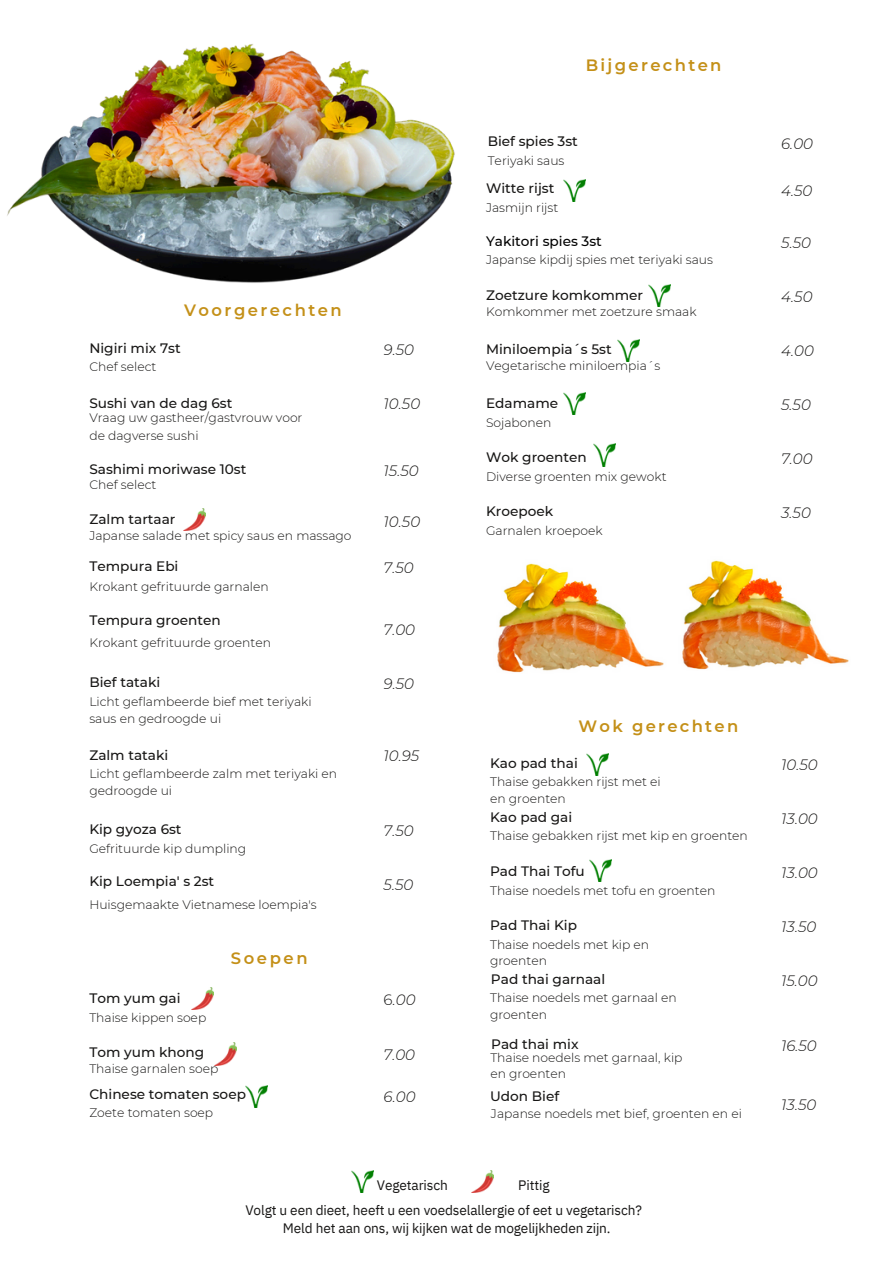
<style>
.page{position:relative;width:894px;height:1264px;background:#fff}
.page>*{position:absolute;margin:0;border:0;box-sizing:border-box;transform-origin:0 0}
.t1{font:600 16.35px "Montserrat";letter-spacing:.145em;color:#c49018}
.t2{font:italic 300 15px "Montserrat";letter-spacing:.005em;color:#171615}
.t3{font:500 13.65px "Montserrat";color:#171615}
.t4{font:13.65px "IBM Plex Sans";letter-spacing:-.01em;color:#171615}
.t5{font:500 13.65px "Montserrat";color:#000}
.t6{font:300 12.3px/16.4px "Montserrat";color:#171615}
.s1{font-style:normal}
</style>
<div class="page">
<img style="left:563px;top:179px;width:22px;height:22px">
<img style="left:648px;top:284px;width:22px;height:22px">
<img style="left:617px;top:339px;width:22px;height:22px">
<img style="left:563px;top:392px;width:22px;height:22px">
<img style="left:593px;top:444px;width:22px;height:22px">
<img style="left:586px;top:753px;width:22px;height:22px">
<img style="left:192px;top:987px;width:22px;height:22px">
<img style="left:215px;top:1042px;width:22px;height:23px">
<img style="left:183px;top:509px;width:22px;height:22px">
<img style="left:497px;top:563px;width:167px;height:110px">
<img style="left:682px;top:560px;width:167px;height:110px">
<img style="left:7px;top:44px;width:448px;height:239px">
<img style="left:245px;top:1085px;width:22px;height:22px">
<img style="left:589px;top:859px;width:22px;height:22px">
<img style="left:472px;top:1170px;width:21px;height:22px">
<img style="left:351px;top:1170px;width:22px;height:22px">
<h2 class="t1" style="left:585px;top:55px;width:137px">Bijgerechten</h2>
<h2 class="t3" style="left:487px;top:133px;width:92px">Bief spies 3st</h2>
<h2 class="t2" style="left:781px;top:134px;width:33px">6.00</h2>
<h2 class="t6" style="left:487px;top:152px;width:78px">Teriyaki saus</h2>
<h2 class="t1" style="left:184px;top:300px;width:159px">Voorgerechten</h2>
<p class="t3" style="left:89px;top:339px;width:93px">Nigiri mix 7st</p>
<p class="t6" style="left:89px;top:358px;width:69px">Chef select</p>
<p class="t3" style="left:89px;top:395px;width:144px">Sushi van de dag 6st</p>
<p class="t6" style="left:89px;top:409px;width:214px">Vraag uw gastheer/gastvrouw voor</p>
<p class="t6" style="left:89px;top:427px;width:111px">de dagverse sushi</p>
<p class="t3" style="left:89px;top:460px;width:158px">Sashimi moriwase 10st</p>
<h2 class="t6" style="left:89px;top:476px;width:69px">Chef select</h2>
<h3 class="t3" style="left:89px;top:511px;width:88px">Zalm tartaar</h3>
<h3 class="t6" style="left:89px;top:528px;width:263px">Japanse salade met spicy saus en massago</h3>
<h3 class="t3" style="left:89px;top:558px;width:91px">Tempura Ebi</h3>
<h3 class="t6" style="left:89px;top:579px;width:181px">Krokant gefrituurde garnalen</h3>
<p class="t3" style="left:89px;top:612px;width:133px">Tempura groenten</p>
<p class="t6" style="left:89px;top:634px;width:183px">Krokant gefrituurde groenten</p>
<h2 class="t3" style="left:89px;top:673px;width:72px">Bief tataki</h2>
<h2 class="t6" style="left:89px;top:692px;width:224px;line-height:17.4px">Licht geflambeerde bief met teriyaki saus en gedroogde ui</h2>
<h2 class="t3" style="left:89px;top:747px;width:80px">Zalm tataki</h2>
<p class="t6" style="left:89px;top:764px;width:249px;line-height:17.4px">Licht geflambeerde zalm met teriyaki en gedroogde ui</p>
<p class="t3" style="left:89px;top:820px;width:94px">Kip gyoza 6st</p>
<h2 class="t6" style="left:89px;top:840px;width:158px">Gefrituurde kip dumpling</h2>
<h2 class="t3" style="left:89px;top:873px;width:126px">Kip Loempia' s 2st</h2>
<h3 class="t6" style="left:89px;top:896px;width:229px">Huisgemaakte Vietnamese loempia's</h3>
<h2 class="t3" style="left:89px;top:989px;width:93px">Tom yum gai</h2>
<h3 class="t6" style="left:89px;top:1009px;width:118px">Thaise kippen soep</h3>
<p class="t6" style="left:89px;top:1060px;width:130px">Thaise garnalen soep</p>
<p class="t3" style="left:89px;top:1044px;width:116px">Tom yum khong</p>
<p class="t1" style="left:231px;top:948px;width:78px">Soepen</p>
<p class="t3" style="left:89px;top:1086px;width:158px">Chinese tomaten soep</p>
<h1 class="t6" style="left:89px;top:1104px;width:125px">Zoete tomaten soep</h1>
<h3 class="t2" style="left:383px;top:340px;width:32px">9.50</h3>
<p class="t2" style="left:383px;top:394px;width:38px">10.50</p>
<h2 class="t2" style="left:383px;top:461px;width:37px">15.50</h2>
<h3 class="t2" style="left:383px;top:512px;width:38px">10.50</h3>
<p class="t2" style="left:383px;top:558px;width:32px">7.50</p>
<p class="t2" style="left:383px;top:620px;width:33px">7.00</p>
<p class="t2" style="left:383px;top:674px;width:32px">9.50</p>
<h3 class="t2" style="left:383px;top:746px;width:37px">10.95</h3>
<h2 class="t2" style="left:383px;top:821px;width:31px">7.50</h2>
<p class="t2" style="left:383px;top:875px;width:31px">5.50</p>
<h3 class="t2" style="left:383px;top:990px;width:34px"><span class="s1">6</span>.00</h3>
<h2 class="t2" style="left:383px;top:1044px;width:33px">7.00</h2>
<p class="t2" style="left:383px;top:1087px;width:34px">6.00</p>
<h2 class="t3" style="left:486px;top:180px;width:70px">Witte rijst</h2>
<h3 class="t6" style="left:486px;top:199px;width:74px">Jasmijn rijst</h3>
<h3 class="t5" style="left:486px;top:232px;width:117px">Yakitori spies 3st</h3>
<h3 class="t6" style="left:486px;top:252px;width:228px">Japanse kipdij spies met teriyaki saus</h3>
<p class="t3" style="left:486px;top:286px;width:158px">Zoetzure komkommer</p>
<p class="t6" style="left:486px;top:303px;width:212px">Komkommer met zoetzure smaak</p>
<p class="t3" style="left:486px;top:340px;width:127px">Miniloempia´s 5st</p>
<p class="t6" style="left:486px;top:357px;width:175px">Vegetarische miniloempia´s</p>
<h3 class="t3" style="left:486px;top:394px;width:73px">Edamame</h3>
<p class="t6" style="left:486px;top:414px;width:67px">Sojabonen</p>
<p class="t3" style="left:486px;top:449px;width:102px">Wok groenten</p>
<p class="t6" style="left:486px;top:468px;width:182px">Diverse groenten mix gewokt</p>
<h2 class="t3" style="left:486px;top:503px;width:69px">Kroepoek</h2>
<p class="t6" style="left:486px;top:522px;width:118px">Garnalen kroepoek</p>
<h2 class="t2" style="left:781px;top:181px;width:33px">4.50</h2>
<h1 class="t2" style="left:781px;top:233px;width:31px">5.50</h1>
<h3 class="t2" style="left:781px;top:287px;width:33px">4.50</h3>
<h3 class="t2" style="left:781px;top:341px;width:34px">4.00</h3>
<h2 class="t2" style="left:781px;top:395px;width:31px">5.50</h2>
<h3 class="t2" style="left:781px;top:449px;width:33px">7.00</h3>
<p class="t2" style="left:781px;top:504px;width:31px">3.50</p>
<h2 class="t1" style="left:578px;top:716px;width:161px">Wok gerechten</h2>
<p class="t3" style="left:490px;top:754px;width:89px">Kao pad thai</p>
<h3 class="t6" style="left:490px;top:773px;width:172px">Thaise gebakken rijst met ei en groenten</h3>
<p class="t3" style="left:490px;top:808px;width:84px">Kao pad gai</p>
<h2 class="t6" style="left:490px;top:827px;width:259px">Thaise gebakken rijst met kip en groenten</h2>
<h3 class="t3" style="left:490px;top:862px;width:96px">Pad Thai Tofu</h3>
<p class="t6" style="left:490px;top:882px;width:227px">Thaise noedels met tofu en groenten</p>
<h3 class="t3" style="left:490px;top:916px;width:88px">Pad Thai Kip</h3>
<h3 class="t6" style="left:490px;top:936px;width:160px">Thaise noedels met kip en groenten</h3>
<h2 class="t3" style="left:491px;top:971px;width:116px">Pad thai garnaal</h2>
<p class="t6" style="left:490px;top:989px;width:188px">Thaise noedels met garnaal en groenten</p>
<h2 class="t2" style="left:781px;top:755px;width:38px">10.50</h2>
<p class="t2" style="left:781px;top:809px;width:38px">13.00</p>
<p class="t2" style="left:781px;top:863px;width:38px">13.00</p>
<h2 class="t2" style="left:781px;top:917px;width:37px">13.50</h2>
<p class="t2" style="left:781px;top:971px;width:38px">15.00</p>
<h3 class="t3" style="left:491px;top:1036px;width:89px">Pad thai mix</h3>
<p class="t2" style="left:781px;top:1036px;width:37px">16.50</p>
<h2 class="t6" style="left:490px;top:1049px;width:194px">Thaise noedels met garnaal, kip en groenten</h2>
<h2 class="t3" style="left:490px;top:1087px;width:71px">Udon Bief</h2>
<h2 class="t6" style="left:491px;top:1104px;width:252px">Japanse noedels met bief, groenten en ei</h2>
<h3 class="t2" style="left:781px;top:1094px;width:37px">13.50</h3>
<p class="t4" style="left:377px;top:1175px;width:73px">Vegetarisch</p>
<h4 class="t4" style="left:245px;top:1201px;width:398px">Volgt u een dieet, heeft u een voedselallergie of eet u vegetarisch?</h4>
<h4 class="t4" style="left:283px;top:1218px;width:329px">Meld het aan ons, wij kijken wat de mogelijkheden zijn.</h4>
<p class="t4" style="left:518px;top:1175px;width:33px">Pittig</p>
</div>
